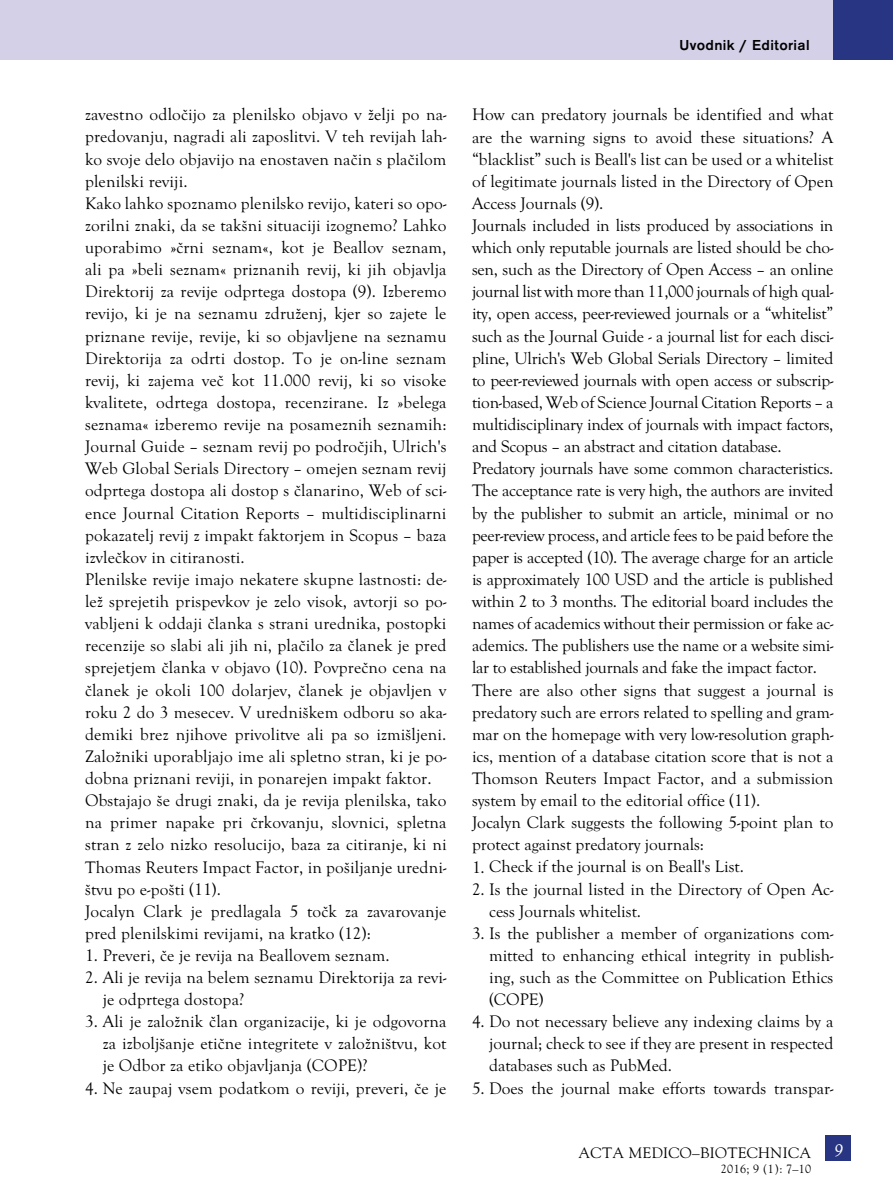
<style>
.page{position:relative;width:893px;height:1191px;background:#fff}
.page>*{position:absolute;margin:0;border:0;box-sizing:border-box;transform-origin:0 0}
.t1{font:italic 18px "Goudy Old Sty TCE";color:#fff}
.t2{font:17.25px/22px "Goudy Old Sty TCE";letter-spacing:.01em;color:#000}
.t3{font:17.25px/22px "Goudy Old Sty TCE";letter-spacing:-.015em;color:#000}
.t4{font:15px "MM Goudy";letter-spacing:.025em;color:#000}
.t5{font:500 15px "Accius TCE";letter-spacing:.025em;color:#000}
.t6{font:12px "MM Goudy";letter-spacing:.025em;color:#000}
</style>
<div class="page">
<div style="left:825px;top:1135px;width:26px;height:26px;background:#283583"></div>
<div style="left:0;top:0;width:893px;height:60px;background:#d3d0e7"></div>
<div style="left:833px;top:0;width:60px;height:60px;background:#283583"></div>
<p class="t2" style="left:85px;top:104px;width:363px">zavestno odločijo za plenilsko objavo v želji po na&shy;predovanju, nagradi ali zaposlitvi. V teh revijah lah&shy;ko svoje delo objavijo na enostaven način s plačilom plenilski reviji.<br>Kako lahko spoznamo plenilsko revijo, kateri so opo&shy;zorilni znaki, da se takšni situaciji izognemo? Lahko uporabimo »črni seznam«, kot je Beallov seznam, ali pa »beli seznam« priznanih revij, ki jih objavlja Direktorij za revije odprtega dostopa (9). Izberemo revijo, ki je na seznamu združenj, kjer so zajete le priznane revije, revije, ki so objavljene na seznamu Direktorija za odrti dostop. To je on-line seznam revij, ki zajema več kot 11.000 revij, ki so visoke kvalitete, odrtega dostopa, recenzirane. Iz »belega seznama« izberemo revije na posameznih seznamih:<br>Journal Guide – seznam revij po področjih, Ulrich's Web Global Serials Directory – omejen seznam revij odprtega dostopa ali dostop s članarino, Web of sci&shy;ence Journal Citation Reports – multidisciplinarni pokazatelj revij z impakt faktorjem in Scopus – baza izvlečkov in citiranosti.<br>Plenilske revije imajo nekatere skupne lastnosti: de&shy;lež sprejetih prispevkov je zelo visok, avtorji so po&shy;vabljeni k oddaji članka s strani urednika, postopki recenzije so slabi ali jih ni, plačilo za članek je pred sprejetjem članka v objavo (10). Povprečno cena na članek je okoli 100 dolarjev, članek je objavljen v roku 2 do 3 mesecev. V uredniškem odboru so aka&shy;demiki brez njihove privolitve ali pa so izmišljeni.<br>Založniki uporabljajo ime ali spletno stran, ki je po&shy;dobna priznani reviji, in ponarejen impakt faktor.<br>Obstajajo še drugi znaki, da je revija plenilska, tako na primer napake pri črkovanju, slovnici, spletna stran z zelo nizko resolucijo, baza za citiranje, ki ni Thomas Reuters Impact Factor, in pošiljanje uredni&shy;štvu po e-pošti (11).<br>Jocalyn Clark je predlagala 5 točk za zavarovanje pred plenilskimi revijami, na kratko (12):</p>
<p class="t2" style="left:85px;top:944px;width:306px">1. Preveri, če je revija na Beallovem seznam.</p>
<p class="t2" style="left:103px;top:966px;width:345px;text-indent:-18px">2. Ali je revija na belem seznamu Direktorija za revi&shy;je odprtega dostopa?</p>
<p class="t2" style="left:103px;top:1010px;width:345px;text-align:justify;text-indent:-18px">3. Ali je založnik član organizacije, ki je odgovorna za izboljšanje etične integritete v založništvu, kot je Odbor za etiko objavljanja (COPE)?</p>
<p class="t2" style="left:85px;top:1077px;width:363px">4. Ne zaupaj vsem podatkom o reviji, preveri, če je</p>
<p class="t5" style="left:679px;top:36px;width:132px">Uvodnik / Editorial</p>
<p class="t3" style="left:472px;top:104px;width:363px">How can predatory journals be identified and what are the warning signs to avoid these situations? A “blacklist” such is Beall's list can be used or a whitelist of legitimate journals listed in the Directory of Open Access Journals (9).<br>Journals included in lists produced by associations in which only reputable journals are listed should be cho&shy;sen, such as the Directory of Open Access – an online journal list with more than 11,000 journals of high qual&shy;ity, open access, peer-reviewed journals or a “whitelist” such as the Journal Guide - a journal list for each disci&shy;pline, Ulrich's Web Global Serials Directory – limited to peer-reviewed journals with open access or subscrip&shy;tion-based, Web of Science Journal Citation Reports – a multidisciplinary index of journals with impact factors, and Scopus – an abstract and citation database.<br>Predatory journals have some common characteristics.<br>The acceptance rate is very high, the authors are invited by the publisher to submit an article, minimal or no peer-review process, and article fees to be paid before the paper is accepted (10). The average charge for an article is approximately 100 USD and the article is published within 2 to 3 months. The editorial board includes the names of academics without their permission or fake ac&shy;ademics. The publishers use the name or a website simi&shy;lar to established journals and fake the impact factor.<br>There are also other signs that suggest a journal is predatory such are errors related to spelling and gram&shy;mar on the homepage with very low-resolution graph&shy;ics, mention of a database citation score that is not a Thomson Reuters Impact Factor, and a submission system by email to the editorial office (11).<br>Jocalyn Clark suggests the following 5-point plan to protect against predatory journals:</p>
<p class="t2" style="left:472px;top:856px;width:274px">1. Check if the journal is on Beall's List.</p>
<p class="t2" style="left:489px;top:878px;width:346px;text-indent:-17px">2. Is the journal listed in the Directory of Open Ac&shy;cess Journals whitelist.</p>
<p class="t2" style="left:489px;top:922px;width:346px;text-align:justify;text-indent:-17px">3. Is the publisher a member of organizations com&shy;mitted to enhancing ethical integrity in publish&shy;ing, such as the Committee on Publication Ethics (COPE)</p>
<p class="t2" style="left:489px;top:1010px;width:346px;text-align:justify;text-indent:-17px">4. Do not necessary believe any indexing claims by a journal; check to see if they are present in respected databases such as PubMed.</p>
<p class="t2" style="left:472px;top:1077px;width:363px">5. Does the journal make efforts towards transpar-</p>
<p class="t4" style="left:578px;top:1143px;width:234px">ACTA MEDICO–BIOTECHNICA</p>
<p class="t6" style="left:721px;top:1160px;width:92px">2016; 9 (1): 7–10</p>
<p class="t1" style="left:834px;top:1139px;width:10px">9</p>
</div>
